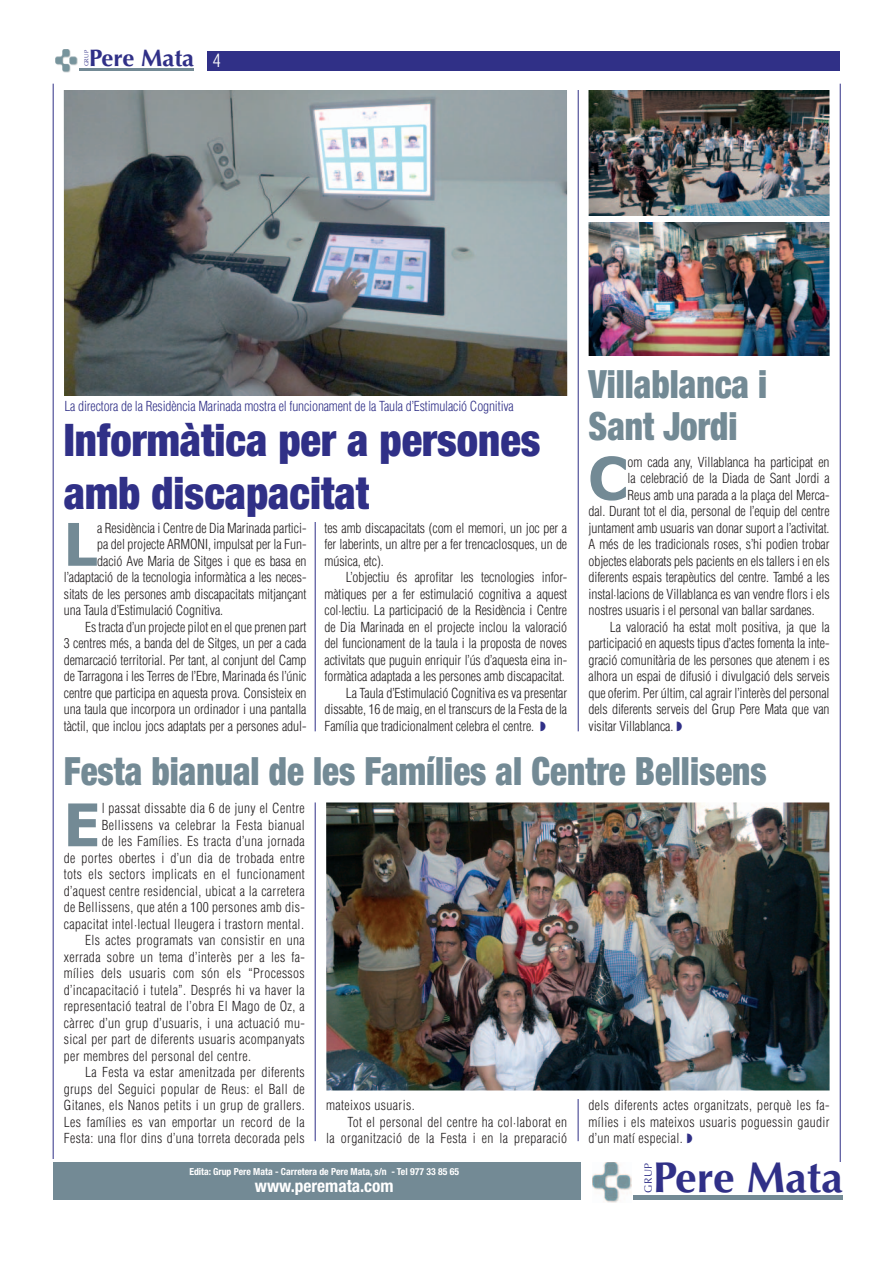
<style>
.page{position:relative;width:893px;height:1263px;background:#fff}
.page>*{position:absolute;margin:0;border:0;box-sizing:border-box;transform-origin:0 0}
.t1{font:700 58.8px "Tahoma";color:#738a95}
.t2{font:900 condensed 45px/52.5px "Helvetica Neue";color:#303087;scale:.95 1}
.t3{font:700 43.2px "Optima";color:#303087}
.t4{font:900 condensed 39px/42px "Helvetica Neue";color:#738a95;scale:.9 1}
.t5{font:700 23.85px "Optima";color:#303087}
.t6{font:700 condensed 17.25px "Helvetica Neue";color:#fff}
.t7{font:300 condensed 13.5px/16.5px "Helvetica";letter-spacing:-.005em;color:#231f20;text-align:justify}
.t8{font:300 condensed 13.5px "Helvetica";letter-spacing:.03em;color:#231f20}
.t9{font:300 condensed 13.5px "Helvetica";letter-spacing:-.01em;color:#303087}
.t10{font:10.65px "Optima";color:#303087}
.t11{font:700 condensed 9.75px "Helvetica Neue";color:#fff}
.t12{font:5.85px "Optima";color:#303087}
.s1{font-family:"Helvetica";font-weight:300;font-stretch:condensed;font-size:18px;color:#fff}
.s2{color:#303087}
</style>
<div class="page">
<hr style="left:53px;top:84px;width:1px;height:1115px;background:#303087">
<hr style="left:839px;top:84px;width:1px;height:1115px;background:#303087">
<svg style="left:53px;top:1159px;width:6px;height:41px"></svg>
<div style="left:207px;top:51px;width:633px;height:19px;background:#303087"></div>
<hr style="left:56px;top:68px;width:138px;height:2px;background:#738a95">
<svg style="left:55px;top:57px;width:23px;height:13px"></svg>
<img style="left:56px;top:50px;width:21px;height:22px">
<img style="left:64px;top:90px;width:503px;height:306px">
<div style="left:54px;top:1163px;width:526px;height:37px;background:#738a95"></div>
<div style="left:838px;top:1162px;width:10px;height:41px;background:#fff"></div>
<div style="left:593px;top:1195px;width:250px;height:5px;background:#738a95"></div>
<div style="left:589px;top:1163px;width:44px;height:40px;background:#fff"></div>
<img style="left:592px;top:1163px;width:39px;height:40px">
<hr style="left:578px;top:90px;width:1px;height:641px;background:#303087">
<img style="left:588px;top:90px;width:241px;height:126px">
<img style="left:588px;top:222px;width:241px;height:134px">
<hr style="left:315px;top:522px;width:1px;height:209px;background:#303087">
<img style="left:326px;top:802px;width:503px;height:288px">
<hr style="left:315px;top:802px;width:1px;height:339px;background:#303087">
<hr style="left:577px;top:1099px;width:1px;height:42px;background:#303087">
<p class="t12" style="left:84px;top:66px;width:18px;rotate:-90deg">GRUP</p>
<h3 class="t5" style="left:89px;top:48px;width:133px">Pere Mata <span class="s1">4</span></h3>
<p class="t9" style="left:64px;top:401px;width:451px">La directora de la Residència Marinada mostra el funcionament de la Taula d’Estimulació Cognitiva</p>
<h2 class="t2" style="left:64px;top:418px;width:503px">Informàtica per a persones amb discapacitat</h2>
<h1 class="t1" style="left:64px;top:521px;width:35px">L</h1>
<p class="t7" style="left:97px;top:521px;width:211px">a Residència i Centre de Dia Marinada partici-</p>
<p class="t7" style="left:97px;top:537px;width:211px">pa del projecte ARMONI, impulsat per la Fun-</p>
<p class="t7" style="left:97px;top:554px;width:211px">dació Ave Maria de Sitges i que es basa en</p>
<p class="t7" style="left:64px;top:570px;width:244px">l’adaptació de la tecnologia informàtica a les neces-</p>
<p class="t7" style="left:64px;top:587px;width:244px">sitats de les persones amb discapacitats mitjançant</p>
<p class="t7" style="left:64px;top:603px;width:161px">una Taula d’Estimulació Cognitiva.</p>
<p class="t7" style="left:85px;top:620px;width:223px">Es tracta d’un projecte pilot en el que prenen part</p>
<p class="t7" style="left:64px;top:636px;width:244px">3 centres més, a banda del de Sitges, un per a cada</p>
<p class="t7" style="left:64px;top:653px;width:244px">demarcació territorial. Per tant, al conjunt del Camp</p>
<p class="t7" style="left:64px;top:669px;width:244px">de Tarragona i les Terres de l’Ebre, Marinada és l’únic</p>
<p class="t7" style="left:64px;top:686px;width:244px">centre que participa en aquesta prova. Consisteix en</p>
<p class="t7" style="left:64px;top:702px;width:244px">una taula que incorpora un ordinador i una pantalla</p>
<p class="t7" style="left:64px;top:719px;width:244px">tàctil, que inclou jocs adaptats per a persones adul-</p>
<p class="t7" style="left:324px;top:521px;width:244px">tes amb discapacitats (com el memori, un joc per a fer laberints, un altre per a fer trencaclosques, un de música, etc).</p>
<p class="t7" style="left:346px;top:570px;width:223px">L’objectiu és aprofitar les tecnologies infor-</p>
<p class="t7" style="left:324px;top:587px;width:244px">màtiques per a fer estimulació cognitiva a aquest</p>
<p class="t7" style="left:324px;top:603px;width:244px">col·lectiu. La participació de la Residència i Centre</p>
<p class="t7" style="left:324px;top:620px;width:244px">de Dia Marinada en el projecte inclou la valoració</p>
<p class="t7" style="left:324px;top:636px;width:244px">del funcionament de la taula i la proposta de noves</p>
<p class="t7" style="left:324px;top:653px;width:244px">activitats que puguin enriquir l’ús d’aquesta eina in-</p>
<p class="t7" style="left:324px;top:669px;width:242px">formàtica adaptada a les persones amb discapacitat.</p>
<p class="t7" style="left:346px;top:686px;width:223px">La Taula d’Estimulació Cognitiva es va presentar</p>
<p class="t7" style="left:324px;top:702px;width:244px">dissabte, 16 de maig, en el transcurs de la Festa de la</p>
<p class="t7" style="left:324px;top:719px;width:223px">Família que tradicionalment celebra el centre. <span class="s2">◗</span></p>
<h3 class="t4" style="left:588px;top:366px;width:200px">Villablanca i<br>Sant Jordi</h3>
<h1 class="t1" style="left:588px;top:455px;width:41px">C</h1>
<p class="t7" style="left:627px;top:455px;width:203px">om cada any, Villablanca ha participat en</p>
<p class="t7" style="left:627px;top:471px;width:203px">la celebració de la Diada de Sant Jordi a</p>
<p class="t7" style="left:627px;top:488px;width:203px">Reus amb una parada a la plaça del Merca-</p>
<p class="t7" style="left:588px;top:504px;width:242px">dal. Durant tot el dia, personal de l’equip del centre</p>
<p class="t7" style="left:588px;top:521px;width:242px">juntament amb usuaris van donar suport a l’activitat.</p>
<p class="t7" style="left:588px;top:537px;width:242px">A més de les tradicionals roses, s’hi podien trobar</p>
<p class="t7" style="left:588px;top:554px;width:242px">objectes elaborats pels pacients en els tallers i en els</p>
<p class="t7" style="left:588px;top:570px;width:242px">diferents espais terapèutics del centre. També a les</p>
<p class="t7" style="left:588px;top:587px;width:242px">instal·lacions de Villablanca es van vendre flors i els</p>
<p class="t7" style="left:588px;top:603px;width:228px">nostres usuaris i el personal van ballar sardanes.</p>
<p class="t7" style="left:609px;top:620px;width:221px">La valoració ha estat molt positiva, ja que la</p>
<p class="t7" style="left:588px;top:636px;width:242px">participació en aquests tipus d’actes fomenta la inte-</p>
<p class="t7" style="left:588px;top:653px;width:242px">gració comunitària de les persones que atenem i es</p>
<p class="t7" style="left:588px;top:669px;width:242px">alhora un espai de difusió i divulgació dels serveis</p>
<p class="t7" style="left:588px;top:686px;width:242px">que oferim. Per últim, cal agrair l’interès del personal</p>
<p class="t7" style="left:588px;top:702px;width:242px">dels diferents serveis del Grup Pere Mata que van</p>
<p class="t7" style="left:588px;top:719px;width:95px">visitar Villablanca. <span class="s2">◗</span></p>
<h3 class="t4" style="left:64px;top:753px;width:782px">Festa bianual de les Famílies al Centre Bellisens</h3>
<h1 class="t1" style="left:64px;top:802px;width:38px">E</h1>
<p class="t8" style="left:102px;top:803px;width:205px">l passat dissabte dia 6 de juny el Centre</p>
<p class="t8" style="left:102px;top:820px;width:205px">Bellissens va celebrar la Festa bianual</p>
<p class="t8" style="left:102px;top:836px;width:205px">de les Famílies. Es tracta d’una jornada</p>
<p class="t8" style="left:64px;top:853px;width:242px">de portes obertes i d’un dia de trobada entre</p>
<p class="t8" style="left:64px;top:869px;width:242px">tots els sectors implicats en el funcionament</p>
<p class="t8" style="left:64px;top:886px;width:242px">d’aquest centre residencial, ubicat a la carretera</p>
<p class="t8" style="left:64px;top:902px;width:242px">de Bellissens, que atén a 100 persones amb dis-</p>
<p class="t8" style="left:64px;top:919px;width:242px">capacitat intel·lectual lleugera i trastorn mental.</p>
<p class="t8" style="left:85px;top:935px;width:221px">Els actes programats van consistir en una</p>
<p class="t8" style="left:64px;top:952px;width:242px">xerrada sobre un tema d’interès per a les fa-</p>
<p class="t8" style="left:64px;top:968px;width:242px">mílies dels usuaris com són els “Processos</p>
<p class="t8" style="left:64px;top:985px;width:242px">d’incapacitació i tutela”. Després hi va haver la</p>
<p class="t8" style="left:64px;top:1001px;width:242px">representació teatral de l’obra El Mago de Oz, a</p>
<p class="t8" style="left:64px;top:1018px;width:242px">càrrec d’un grup d’usuaris, i una actuació mu-</p>
<p class="t8" style="left:64px;top:1034px;width:242px">sical per part de diferents usuaris acompanyats</p>
<p class="t8" style="left:64px;top:1051px;width:189px">per membres del personal del centre.</p>
<p class="t8" style="left:85px;top:1067px;width:221px">La Festa va estar amenitzada per diferents</p>
<p class="t8" style="left:64px;top:1084px;width:242px">grups del Seguici popular de Reus: el Ball de</p>
<p class="t8" style="left:64px;top:1100px;width:242px">Gitanes, els Nanos petits i un grup de grallers.</p>
<p class="t8" style="left:64px;top:1117px;width:242px">Les famílies es van emportar un record de la</p>
<p class="t8" style="left:64px;top:1133px;width:242px">Festa: una flor dins d’una torreta decorada pels</p>
<p class="t7" style="left:588px;top:1098px;width:242px">dels diferents actes organitzats, perquè les fa&shy;mílies i els mateixos usuaris poguessin gaudir d’un matí especial. <span class="s2">◗</span></p>
<p class="t8" style="left:326px;top:1100px;width:90px">mateixos usuaris.</p>
<p class="t8" style="left:347px;top:1117px;width:221px">Tot el personal del centre ha col·laborat en</p>
<p class="t8" style="left:326px;top:1133px;width:242px">la organització de la Festa i en la preparació</p>
<p class="t11" style="left:189px;top:1168px;width:271px">Edita: Grup Pere Mata - Carretera de Pere Mata, s/n - Tel 977 33 85 65</p>
<p class="t6" style="left:255px;top:1180px;width:140px">www.peremata.com</p>
<p class="t10" style="left:644px;top:1193px;width:31px;rotate:-90deg">GRUP</p>
<h3 class="t3" style="left:653px;top:1160px;width:191px">Pere Mata</h3>
</div>
